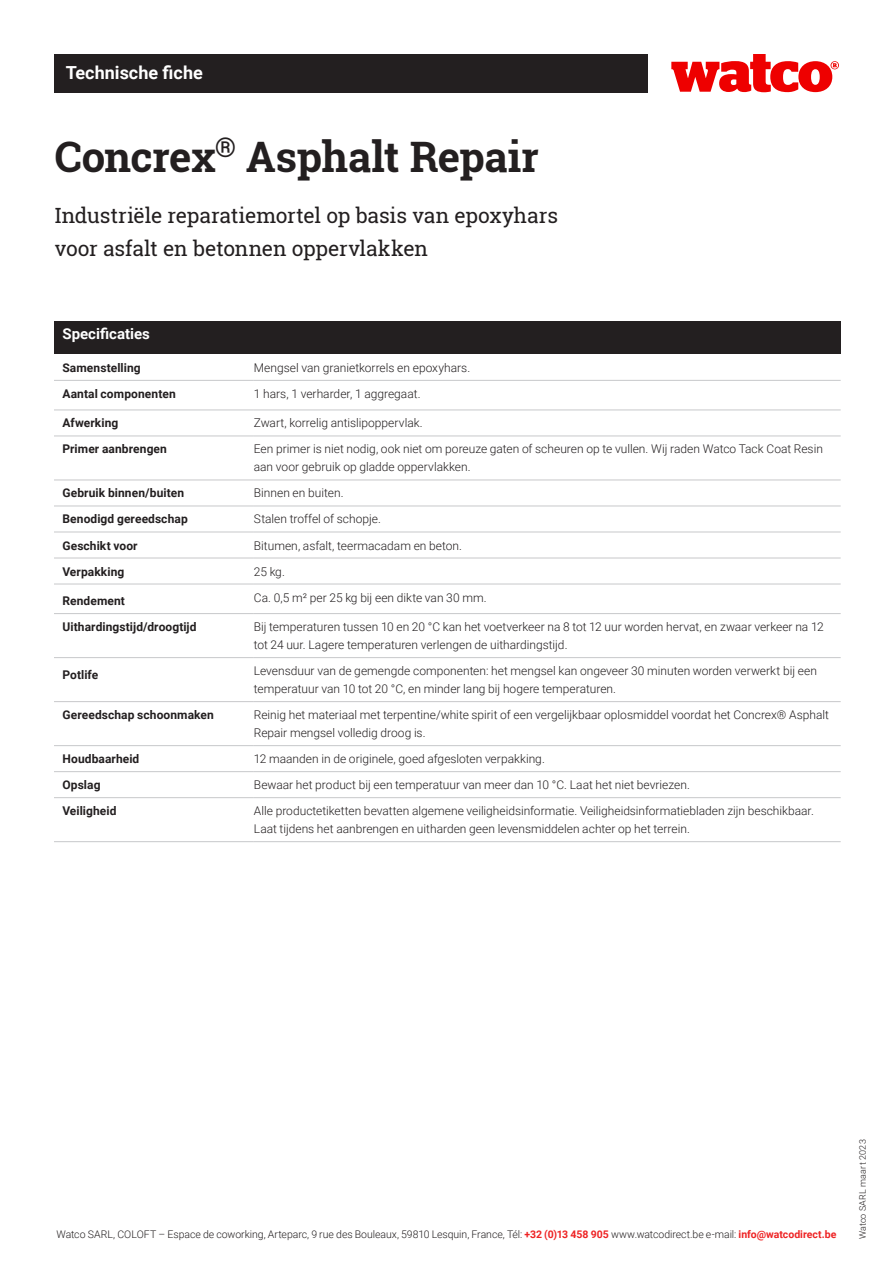
<style>
.page{position:relative;width:893px;height:1263px;background:#fff}
.page>*{position:absolute;margin:0;border:0;box-sizing:border-box;transform-origin:0 0}
.t1{font:700 42px "Roboto Slab";letter-spacing:-.01em;color:#231f20}
.t2{font:21px/33px "Roboto Slab";letter-spacing:-.005em;color:#231f20}
.t3{font:700 18px "Roboto";color:#fff}
.t4{font:700 15px "Roboto";color:#fff}
.t5{font:300 12px/18px "Roboto";color:#231f20}
.t6{font:700 12px "Roboto";letter-spacing:.005em;color:#231f20}
.t7{font:300 10.5px "Roboto";letter-spacing:-.005em;color:#231f20}
.t8{font:300 9px "Roboto";letter-spacing:.025em;color:#231f20}
.s1{font-weight:700;color:#ee2324}
</style>
<div class="page">
<div style="left:54px;top:54px;width:593px;height:38px;background:#231f20"></div>
<svg style="left:671px;top:54px;width:168px;height:38px"></svg>
<div style="left:54px;top:322px;width:787px;height:32px;background:#231f20"></div>
<hr style="left:54px;top:380px;width:200px;height:1px;background:#c7c8ca">
<hr style="left:254px;top:380px;width:587px;height:1px;background:#c7c8ca">
<hr style="left:54px;top:410px;width:200px;height:1px;background:#c7c8ca">
<hr style="left:254px;top:410px;width:587px;height:1px;background:#c7c8ca">
<hr style="left:54px;top:436px;width:200px;height:1px;background:#c7c8ca">
<hr style="left:254px;top:436px;width:587px;height:1px;background:#c7c8ca">
<hr style="left:54px;top:480px;width:200px;height:1px;background:#c7c8ca">
<hr style="left:254px;top:480px;width:587px;height:1px;background:#c7c8ca">
<hr style="left:54px;top:506px;width:200px;height:1px;background:#c7c8ca">
<hr style="left:254px;top:506px;width:587px;height:1px;background:#c7c8ca">
<hr style="left:54px;top:532px;width:200px;height:1px;background:#c7c8ca">
<hr style="left:254px;top:532px;width:587px;height:1px;background:#c7c8ca">
<hr style="left:54px;top:558px;width:200px;height:1px;background:#c7c8ca">
<hr style="left:254px;top:558px;width:587px;height:1px;background:#c7c8ca">
<hr style="left:54px;top:584px;width:200px;height:1px;background:#c7c8ca">
<hr style="left:254px;top:584px;width:587px;height:1px;background:#c7c8ca">
<hr style="left:54px;top:613px;width:200px;height:1px;background:#c7c8ca">
<hr style="left:254px;top:613px;width:587px;height:1px;background:#c7c8ca">
<hr style="left:54px;top:657px;width:200px;height:1px;background:#c7c8ca">
<hr style="left:254px;top:657px;width:587px;height:1px;background:#c7c8ca">
<hr style="left:54px;top:701px;width:200px;height:1px;background:#c7c8ca">
<hr style="left:254px;top:701px;width:587px;height:1px;background:#c7c8ca">
<hr style="left:54px;top:745px;width:200px;height:1px;background:#c7c8ca">
<hr style="left:254px;top:745px;width:587px;height:1px;background:#c7c8ca">
<hr style="left:54px;top:771px;width:200px;height:1px;background:#c7c8ca">
<hr style="left:254px;top:771px;width:587px;height:1px;background:#c7c8ca">
<hr style="left:54px;top:797px;width:200px;height:1px;background:#c7c8ca">
<hr style="left:254px;top:797px;width:587px;height:1px;background:#c7c8ca">
<hr style="left:54px;top:841px;width:200px;height:1px;background:#c7c8ca">
<hr style="left:254px;top:841px;width:587px;height:1px;background:#c7c8ca">
<p class="t3" style="left:66px;top:60px;width:138px">Technische fiche</p>
<p class="t1" style="left:55px;top:128px;width:486px">Concrex<sup>®</sup> Asphalt Repair</p>
<p class="t2" style="left:55px;top:198px;width:505px">Industriële reparatiemortel op basis van epoxyhars voor asfalt en betonnen oppervlakken</p>
<p class="t4" style="left:63px;top:323px;width:89px">Specificaties</p>
<p class="t6" style="left:63px;top:359px;width:80px">Samenstelling</p>
<p class="t5" style="left:254px;top:358px;width:218px">Mengsel van granietkorrels en epoxyhars.</p>
<p class="t6" style="left:63px;top:385px;width:115px">Aantal componenten</p>
<p class="t5" style="left:254px;top:384px;width:168px">1 hars, 1 verharder, 1 aggregaat.</p>
<p class="t6" style="left:63px;top:415px;width:57px">Afwerking</p>
<p class="t5" style="left:254px;top:414px;width:170px">Zwart, korrelig antislipoppervlak.</p>
<p class="t6" style="left:63px;top:441px;width:106px">Primer aanbrengen</p>
<p class="t5" style="left:254px;top:440px;width:571px">Een primer is niet nodig, ook niet om poreuze gaten of scheuren op te vullen. Wij raden Watco Tack Coat Resin aan voor gebruik op gladde oppervlakken.</p>
<p class="t6" style="left:63px;top:485px;width:123px">Gebruik binnen/buiten</p>
<p class="t5" style="left:254px;top:484px;width:91px">Binnen en buiten.</p>
<p class="t6" style="left:63px;top:511px;width:127px">Benodigd gereedschap</p>
<p class="t5" style="left:254px;top:510px;width:129px">Stalen troffel of schopje.</p>
<p class="t6" style="left:63px;top:537px;width:77px">Geschikt voor</p>
<p class="t5" style="left:254px;top:536px;width:210px">Bitumen, asfalt, teermacadam en beton.</p>
<p class="t6" style="left:63px;top:563px;width:63px">Verpakking</p>
<p class="t5" style="left:254px;top:562px;width:33px">25 kg.</p>
<p class="t6" style="left:63px;top:592px;width:64px">Rendement</p>
<p class="t5" style="left:254px;top:588px;width:234px">Ca. 0,5 m² per 25 kg bij een dikte van 30 mm.</p>
<p class="t6" style="left:63px;top:618px;width:136px">Uithardingstijd/droogtijd</p>
<p class="t5" style="left:254px;top:617px;width:571px">Bij temperaturen tussen 10 en 20 °C kan het voetverkeer na 8 tot 12 uur worden hervat, en zwaar verkeer na 12 tot 24 uur. Lagere temperaturen verlengen de uithardingstijd.</p>
<p class="t6" style="left:63px;top:666px;width:37px">Potlife</p>
<p class="t5" style="left:254px;top:661px;width:565px">Levensduur van de gemengde componenten: het mengsel kan ongeveer 30 minuten worden verwerkt bij een temperatuur van 10 tot 20 °C, en minder lang bij hogere temperaturen.</p>
<p class="t6" style="left:63px;top:706px;width:153px">Gereedschap schoonmaken</p>
<p class="t5" style="left:254px;top:705px;width:577px">Reinig het materiaal met terpentine/white spirit of een vergelijkbaar oplosmiddel voordat het Concrex® Asphalt<br>Repair mengsel volledig droog is.</p>
<p class="t6" style="left:63px;top:750px;width:78px">Houdbaarheid</p>
<p class="t5" style="left:254px;top:749px;width:293px">12 maanden in de originele, goed afgesloten verpakking.</p>
<p class="t6" style="left:63px;top:776px;width:40px">Opslag</p>
<p class="t5" style="left:254px;top:775px;width:438px">Bewaar het product bij een temperatuur van meer dan 10 °C. Laat het niet bevriezen.</p>
<p class="t6" style="left:63px;top:802px;width:55px">Veiligheid</p>
<p class="t5" style="left:254px;top:801px;width:562px">Alle productetiketten bevatten algemene veiligheidsinformatie. Veiligheidsinformatiebladen zijn beschikbaar.<br>Laat tijdens het aanbrengen en uitharden geen levensmiddelen achter op het terrein.</p>
<p class="t7" style="left:56px;top:1226px;width:781px">Watco SARL, COLOFT – Espace de coworking, Arteparc, 9 rue des Bouleaux, 59810 Lesquin, France, Tél: <span class="s1">+32 (0)13 458 905</span> www.watcodirect.be e-mail: <span class="s1">info@watcodirect.be</span></p>
<p class="t8" style="left:856px;top:1239px;width:101px;rotate:-90deg">Watco SARL maart 2023</p>
</div>
